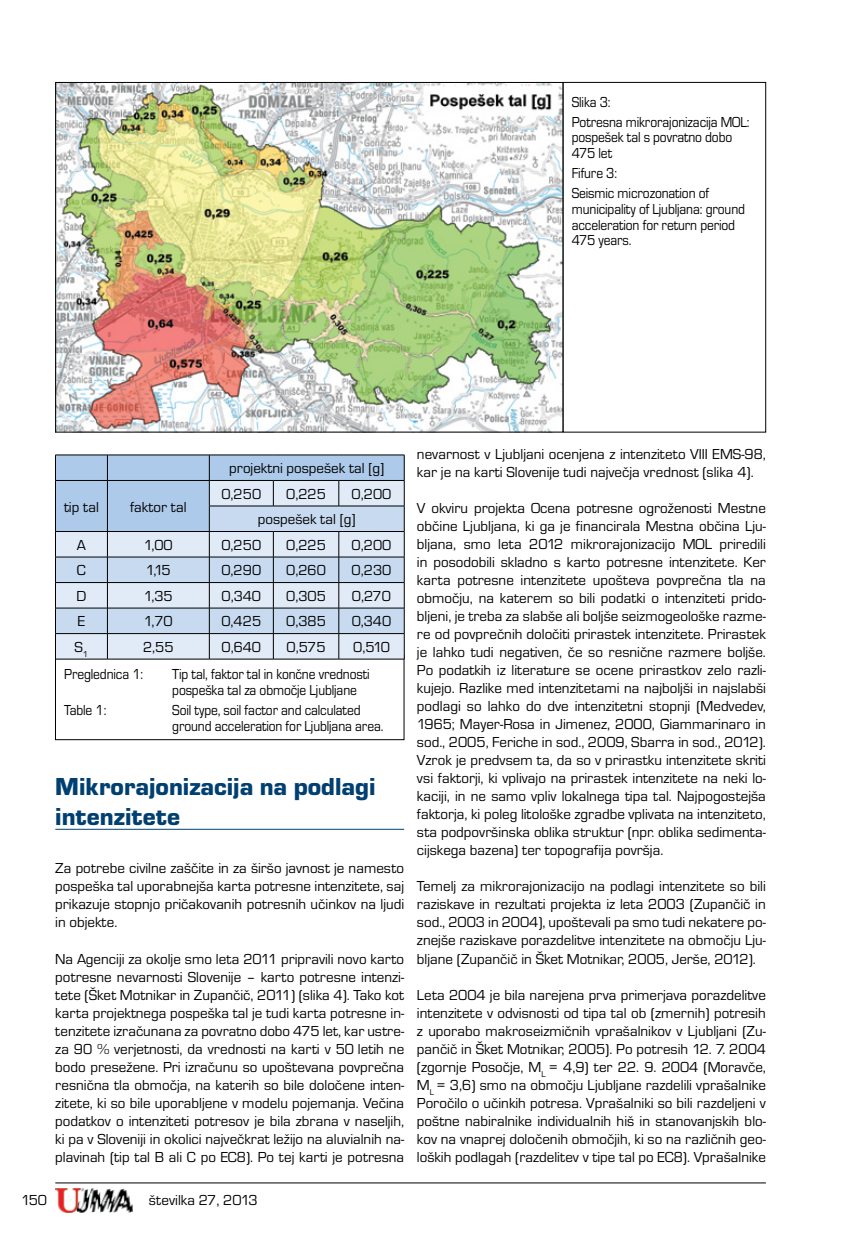
<style>
.page{position:relative;width:851px;height:1234px;background:#fff}
.page>*{position:absolute;margin:0;border:0;box-sizing:border-box;transform-origin:0 0}
.t1{font:25.5px/30px "Eurostile TEE Blac";color:#004071}
.t2{font:15px/18px "Eurostile TEE";color:#000;text-align:justify}
.t3{font:15px/15.8px "Eurostile TEE";color:#000;scale:.9 1}
</style>
<div class="page">
<hr style="left:55px;top:1182px;width:710px;height:1px;background:#000">
<img style="left:55px;top:1188px;width:77px;height:24px">
<hr style="left:55px;top:828px;width:349px;height:1px;background:#004071">
<img style="left:57px;top:84px;width:504px;height:346px">
<hr style="left:55px;top:454px;width:52px;height:1px;background:#000">
<hr style="left:107px;top:454px;width:102px;height:1px;background:#000">
<hr style="left:209px;top:454px;width:64px;height:1px;background:#000">
<hr style="left:273px;top:454px;width:66px;height:1px;background:#000">
<hr style="left:339px;top:454px;width:65px;height:1px;background:#000">
<svg style="left:55px;top:455px;width:350px;height:203px;background:#c2d2e5"></svg>
<hr style="left:55px;top:658px;width:52px;height:1px;background:#000">
<hr style="left:107px;top:658px;width:102px;height:1px;background:#000">
<hr style="left:209px;top:658px;width:64px;height:1px;background:#000">
<hr style="left:273px;top:658px;width:66px;height:1px;background:#000">
<hr style="left:339px;top:658px;width:65px;height:1px;background:#000">
<p class="t3" style="left:571px;top:92px;width:199px;line-height:20px">Slika 3:<br>Potresna mikrorajonizacija MOL:</p>
<p class="t3" style="left:571px;top:130px;width:180px">pospešek tal s povratno dobo<br>475 let</p>
<p class="t3" style="left:571px;top:163px;width:154px;line-height:20px">Fifure 3:<br>Seismic microzonation of</p>
<p class="t3" style="left:571px;top:201px;width:194px">municipality of Ljubljana: ground acceleration for return period<br>475 years.</p>
<p class="t2" style="left:64px;top:498px;width:36px">tip tal</p>
<p class="t2" style="left:130px;top:498px;width:58px">faktor tal</p>
<p class="t2" style="left:229px;top:459px;width:157px">projektni pospešek tal [g]</p>
<p class="t2" style="left:221px;top:485px;width:41px">0,250</p>
<p class="t2" style="left:286px;top:485px;width:41px">0,225</p>
<p class="t2" style="left:258px;top:481px;width:135px;line-height:25.5px;text-indent:94px">0,200 pospešek tal [g]</p>
<p class="t2" style="left:77px;top:536px;width:11px">A</p>
<p class="t2" style="left:144px;top:536px;width:30px">1,00</p>
<p class="t2" style="left:221px;top:536px;width:41px">0,250</p>
<p class="t2" style="left:286px;top:536px;width:41px">0,225</p>
<p class="t2" style="left:351px;top:536px;width:41px">0,200</p>
<p class="t2" style="left:77px;top:561px;width:10px">C</p>
<p class="t2" style="left:146px;top:561px;width:26px">1,15</p>
<p class="t2" style="left:221px;top:561px;width:41px">0,290</p>
<p class="t2" style="left:286px;top:561px;width:41px">0,260</p>
<p class="t2" style="left:351px;top:561px;width:41px">0,230</p>
<p class="t2" style="left:76px;top:587px;width:11px">D</p>
<p class="t2" style="left:144px;top:587px;width:30px">1,35</p>
<p class="t2" style="left:221px;top:587px;width:41px">0,340</p>
<p class="t2" style="left:286px;top:587px;width:41px">0,305</p>
<p class="t2" style="left:352px;top:587px;width:41px">0,270</p>
<p class="t2" style="left:78px;top:612px;width:9px">E</p>
<p class="t2" style="left:144px;top:612px;width:30px">1,70</p>
<p class="t2" style="left:221px;top:612px;width:41px">0,425</p>
<p class="t2" style="left:286px;top:612px;width:41px">0,385</p>
<p class="t2" style="left:352px;top:612px;width:41px">0,340</p>
<p class="t2" style="left:74px;top:638px;width:15px">S<sub>1</sub></p>
<p class="t2" style="left:143px;top:638px;width:32px">2,55</p>
<p class="t2" style="left:221px;top:638px;width:41px">0,640</p>
<p class="t2" style="left:286px;top:638px;width:41px">0,575</p>
<p class="t2" style="left:353px;top:638px;width:38px">0,510</p>
<p class="t3" style="left:64px;top:666px;width:89px">Preglednica 1:</p>
<p class="t3" style="left:172px;top:666px;width:221px">Tip tal, faktor tal in končne vrednosti pospeška tal za območje Ljubljane</p>
<p class="t3" style="left:64px;top:702px;width:48px">Table 1:</p>
<p class="t3" style="left:172px;top:702px;width:236px">Soil type, soil factor and calculated ground acceleration for Ljubljana area.</p>
<h1 class="t1" style="left:55px;top:771px;width:322px">Mikrorajonizacija na podlagi intenzitete</h1>
<p class="t2" style="left:55px;top:859px;width:350px">Za potrebe civilne zaščite in za širšo javnost je namesto pospeška tal uporabnejša karta potresne intenzitete, saj prikazuje stopnjo pričakovanih potresnih učinkov na ljudi in objekte.</p>
<p class="t2" style="left:55px;top:949px;width:350px">Na Agenciji za okolje smo leta 2011 pripravili novo karto potresne nevarnosti Slovenije – karto potresne intenzi&shy;tete (Šket Motnikar in Zupančič, 2011) (slika 4). Tako kot karta projektnega pospeška tal je tudi karta potresne in&shy;tenzitete izračunana za povratno dobo 475 let, kar ustre&shy;za 90 % verjetnosti, da vrednosti na karti v 50 letih ne bodo presežene. Pri izračunu so upoštevana povprečna resnična tla območja, na katerih so bile določene inten&shy;zitete, ki so bile uporabljene v modelu pojemanja. Večina podatkov o intenziteti potresov je bila zbrana v naseljih, ki pa v Sloveniji in okolici največkrat ležijo na aluvialnih na&shy;plavinah (tip tal B ali C po EC8). Po tej karti je potresna</p>
<p class="t2" style="left:21px;top:1190px;width:27px">150</p>
<p class="t2" style="left:149px;top:1190px;width:110px">številka 27, 2013</p>
<p class="t2" style="left:417px;top:445px;width:350px">nevarnost v Ljubljani ocenjena z intenziteto VIII EMS-98, kar je na karti Slovenije tudi največja vrednost (slika 4).</p>
<p class="t2" style="left:417px;top:499px;width:350px">V okviru projekta Ocena potresne ogroženosti Mestne občine Ljubljana, ki ga je financirala Mestna občina Lju&shy;bljana, smo leta 2012 mikrorajonizacijo MOL priredili in posodobili skladno s karto potresne intenzitete. Ker karta potresne intenzitete upošteva povprečna tla na območju, na katerem so bili podatki o intenziteti prido&shy;bljeni, je treba za slabše ali boljše seizmogeološke razme&shy;re od povprečnih določiti prirastek intenzitete. Prirastek je lahko tudi negativen, če so resnične razmere boljše.<br>Po podatkih iz literature se ocene prirastkov zelo razli&shy;kujejo. Razlike med intenzitetami na najboljši in najslabši podlagi so lahko do dve intenzitetni stopnji (Medvedev, 1965; Mayer-Rosa in Jimenez, 2000, Giammarinaro in sod., 2005, Feriche in sod., 2009, Sbarra in sod., 2012).<br>Vzrok je predvsem ta, da so v prirastku intenzitete skriti vsi faktorji, ki vplivajo na prirastek intenzitete na neki lo&shy;kaciji, in ne samo vpliv lokalnega tipa tal. Najpogostejša faktorja, ki poleg litološke zgradbe vplivata na intenziteto, sta podpovršinska oblika struktur (npr. oblika sedimenta&shy;cijskega bazena) ter topografija površja.</p>
<p class="t2" style="left:417px;top:877px;width:350px">Temelj za mikrorajonizacijo na podlagi intenzitete so bili raziskave in rezultati projekta iz leta 2003 (Zupančič in sod., 2003 in 2004), upoštevali pa smo tudi nekatere po&shy;znejše raziskave porazdelitve intenzitete na območju Lju&shy;bljane (Zupančič in Šket Motnikar, 2005, Jerše, 2012).</p>
<p class="t2" style="left:417px;top:985px;width:350px">Leta 2004 je bila narejena prva primerjava porazdelitve intenzitete v odvisnosti od tipa tal ob (zmernih) potresih z uporabo makroseizmičnih vprašalnikov v Ljubljani (Zu&shy;pančič in Šket Motnikar, 2005). Po potresih 12. 7. 2004 (zgornje Posočje, M<sub>L</sub> = 4,9) ter 22. 9. 2004 (Moravče, M<sub>L</sub> = 3,6) smo na območju Ljubljane razdelili vprašalnike Poročilo o učinkih potresa. Vprašalniki so bili razdeljeni v poštne nabiralnike individualnih hiš in stanovanjskih blo&shy;kov na vnaprej določenih območjih, ki so na različnih geo&shy;loških podlagah (razdelitev v tipe tal po EC8). Vprašalnike</p>
</div>
